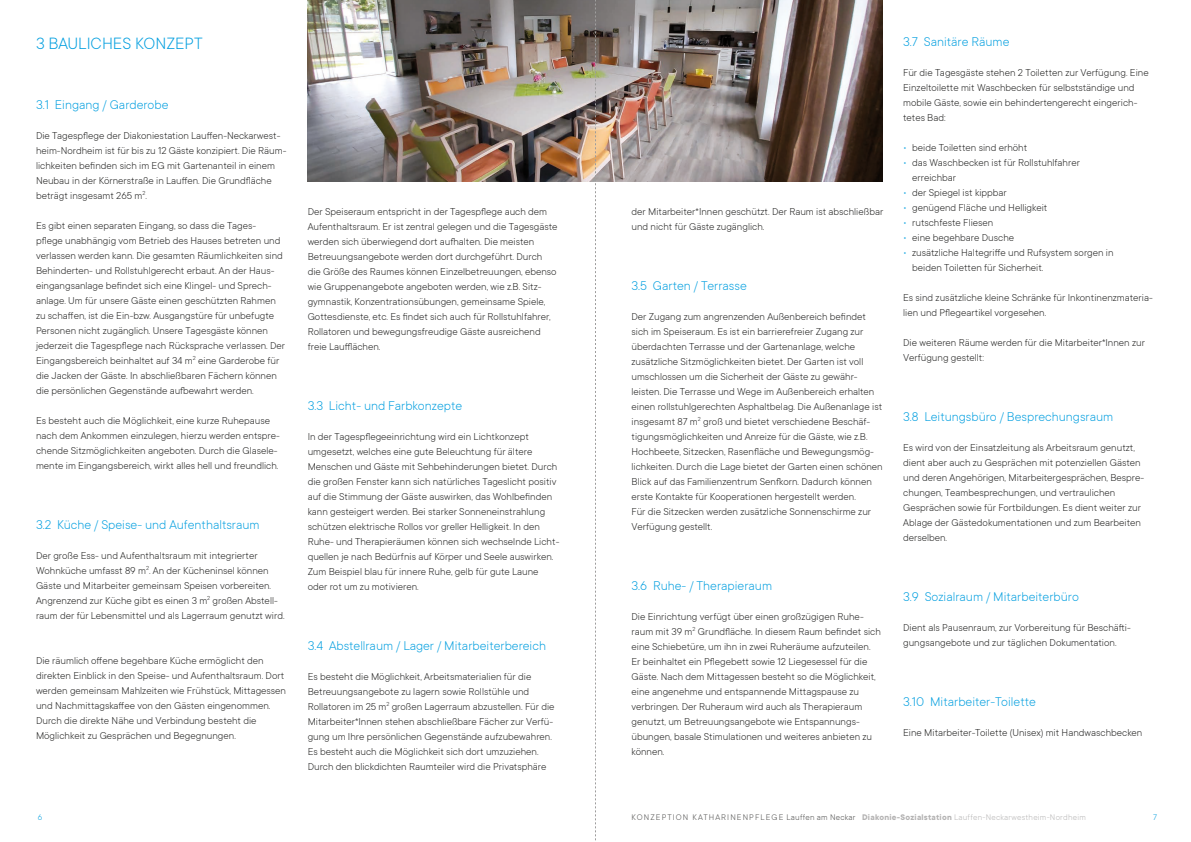
<style>
.page{position:relative;width:1191px;height:842px;background:#fff}
.page>*{position:absolute;margin:0;border:0;box-sizing:border-box;transform-origin:0 0}
.t1{font:300 18px "TT Commons";color:#009edf}
.t2{font:300 14px "TT Commons";color:#009edf}
.t3{font:300 11px/15px "TT Commons";color:#1c1c1b}
.t4{font:300 9px "TT Commons";letter-spacing:.025em;color:#4a4a49}
.t5{font:300 9px "TT Commons";color:#009edf}
.s1{color:#009edf}
.s2{font-weight:700;color:#b4b3b3}
.s3{color:#b4b3b3}
</style>
<div class="page">
<img style="left:307px;top:0;width:576px;height:181px">
<svg style="left:595px;top:0;width:1px;height:841px"></svg>
<p class="t1" style="left:36px;top:33px;width:168px">3 BAULICHES KONZEPT</p>
<p class="t2" style="left:36px;top:97px;width:134px">3.1 Eingang / Garderobe</p>
<p class="t3" style="left:36px;top:128px;width:252px">Die Tagespflege der Diakoniestation Lauffen-Neckarwest&shy;heim-Nordheim ist für bis zu 12 Gäste konzipiert. Die Räum&shy;lichkeiten befinden sich im EG mit Gartenanteil in einem Neubau in der Körnerstraße in Lauffen. Die Grundfläche beträgt insgesamt 265 m<sup>2</sup>.</p>
<p class="t3" style="left:36px;top:218px;width:251px">Es gibt einen separaten Eingang, so dass die Tages&shy;pflege unabhängig vom Betrieb des Hauses betreten und verlassen werden kann. Die gesamten Räumlichkeiten sind Behinderten- und Rollstuhlgerecht erbaut. An der Haus&shy;eingangsanlage befindet sich eine Klingel- und Sprech&shy;anlage. Um für unsere Gäste einen geschützten Rahmen zu schaffen, ist die Ein-bzw. Ausgangstüre für unbefugte Personen nicht zugänglich. Unsere Tagesgäste können jederzeit die Tagespflege nach Rücksprache verlassen. Der Eingangsbereich beinhaltet auf 34 m<sup>2</sup> eine Garderobe für die Jacken der Gäste. In abschließbaren Fächern können die persönlichen Gegenstände aufbewahrt werden.</p>
<p class="t3" style="left:36px;top:413px;width:245px">Es besteht auch die Möglichkeit, eine kurze Ruhepause nach dem Ankommen einzulegen, hierzu werden entspre&shy;chende Sitzmöglichkeiten angeboten. Durch die Glasele&shy;mente im Eingangsbereich, wirkt alles hell und freundlich.</p>
<p class="t2" style="left:36px;top:517px;width:225px">3.2 Küche / Speise- und Aufenthaltsraum</p>
<p class="t3" style="left:36px;top:548px;width:250px">Der große Ess- und Aufenthaltsraum mit integrierter Wohnküche umfasst 89 m<sup>2</sup>. An der Kücheninsel können Gäste und Mitarbeiter gemeinsam Speisen vorbereiten.<br>Angrenzend zur Küche gibt es einen 3 m<sup>2</sup> großen Abstell&shy;raum der für Lebensmittel und als Lagerraum genutzt wird.</p>
<p class="t3" style="left:36px;top:653px;width:252px">Die räumlich offene begehbare Küche ermöglicht den direkten Einblick in den Speise- und Aufenthaltsraum. Dort werden gemeinsam Mahlzeiten wie Frühstück, Mittagessen und Nachmittagskaffee von den Gästen eingenommen.<br>Durch die direkte Nähe und Verbindung besteht die Möglichkeit zu Gesprächen und Begegnungen.</p>
<p class="t3" style="left:308px;top:204px;width:251px">Der Speiseraum entspricht in der Tagespflege auch dem Aufenthaltsraum. Er ist zentral gelegen und die Tagesgäste werden sich überwiegend dort aufhalten. Die meisten Betreuungsangebote werden dort durchgeführt. Durch die Größe des Raumes können Einzelbetreuungen, ebenso wie Gruppenangebote angeboten werden, wie z.B. Sitz&shy;gymnastik, Konzentrationsübungen, gemeinsame Spiele, Gottesdienste, etc. Es findet sich auch für Rollstuhlfahrer, Rollatoren und bewegungsfreudige Gäste ausreichend freie Laufflächen.</p>
<p class="t2" style="left:308px;top:398px;width:156px">3.3 Licht- und Farbkonzepte</p>
<p class="t3" style="left:308px;top:429px;width:253px">In der Tagespflegeeinrichtung wird ein Lichtkonzept umgesetzt, welches eine gute Beleuchtung für ältere Menschen und Gäste mit Sehbehinderungen bietet. Durch die großen Fenster kann sich natürliches Tageslicht positiv auf die Stimmung der Gäste auswirken, das Wohlbefinden kann gesteigert werden. Bei starker Sonneneinstrahlung schützen elektrische Rollos vor greller Helligkeit. In den Ruhe- und Therapieräumen können sich wechselnde Licht&shy;quellen je nach Bedürfnis auf Körper und Seele auswirken.<br>Zum Beispiel blau für innere Ruhe, gelb für gute Laune oder rot um zu motivieren.</p>
<p class="t2" style="left:308px;top:638px;width:240px">3.4 Abstellraum / Lager / Mitarbeiterbereich</p>
<p class="t3" style="left:308px;top:669px;width:248px">Es besteht die Möglichkeit, Arbeitsmaterialien für die Betreuungsangebote zu lagern sowie Rollstühle und Rollatoren im 25 m<sup>2</sup> großen Lagerraum abzustellen. Für die Mitarbeiter*Innen stehen abschließbare Fächer zur Verfü&shy;gung um Ihre persönlichen Gegenstände aufzubewahren.<br>Es besteht auch die Möglichkeit sich dort umzuziehen.<br>Durch den blickdichten Raumteiler wird die Privatsphäre</p>
<p class="t3" style="left:631px;top:204px;width:253px">der Mitarbeiter*Innen geschützt. Der Raum ist abschließbar und nicht für Gäste zugänglich.</p>
<p class="t2" style="left:631px;top:278px;width:117px">3.5 Garten / Terrasse</p>
<p class="t3" style="left:631px;top:309px;width:253px">Der Zugang zum angrenzenden Außenbereich befindet sich im Speiseraum. Es ist ein barrierefreier Zugang zur überdachten Terrasse und der Gartenanlage, welche zusätzliche Sitzmöglichkeiten bietet. Der Garten ist voll umschlossen um die Sicherheit der Gäste zu gewähr&shy;leisten. Die Terrasse und Wege im Außenbereich erhalten einen rollstuhlgerechten Asphaltbelag. Die Außenanlage ist insgesamt 87 m<sup>2</sup> groß und bietet verschiedene Beschäf&shy;tigungsmöglichkeiten und Anreize für die Gäste, wie z.B.<br>Hochbeete, Sitzecken, Rasenfläche und Bewegungsmög&shy;lichkeiten. Durch die Lage bietet der Garten einen schönen Blick auf das Familienzentrum Senfkorn. Dadurch können erste Kontakte für Kooperationen hergestellt werden.<br>Für die Sitzecken werden zusätzliche Sonnenschirme zur Verfügung gestellt.</p>
<p class="t2" style="left:631px;top:578px;width:142px">3.6 Ruhe- / Therapieraum</p>
<p class="t3" style="left:631px;top:609px;width:251px">Die Einrichtung verfügt über einen großzügigen Ruhe&shy;raum mit 39 m<sup>2</sup> Grundfläche. In diesem Raum befindet sich eine Schiebetüre, um ihn in zwei Ruheräume aufzuteilen.<br>Er beinhaltet ein Pflegebett sowie 12 Liegesessel für die Gäste. Nach dem Mittagessen besteht so die Möglichkeit, eine angenehme und entspannende Mittagspause zu verbringen. Der Ruheraum wird auch als Therapieraum genutzt, um Betreuungsangebote wie Entspannungs&shy;übungen, basale Stimulationen und weiteres anbieten zu können.</p>
<p class="t2" style="left:903px;top:34px;width:108px">3.7 Sanitäre Räume</p>
<p class="t3" style="left:903px;top:65px;width:247px">Für die Tagesgäste stehen 2 Toiletten zur Verfügung. Eine Einzeltoilette mit Waschbecken für selbstständige und mobile Gäste, sowie ein behindertengerecht eingerich&shy;tetes Bad:</p>
<p class="t3" style="left:903px;top:140px;width:126px"><span class="s1">•</span> beide Toiletten sind erhöht</p>
<p class="t3" style="left:903px;top:155px;width:178px"><span class="s1">•</span> das Waschbecken ist für Rollstuhlfahrer</p>
<p class="t3" style="left:912px;top:170px;width:46px">erreichbar</p>
<p class="t3" style="left:903px;top:185px;width:105px"><span class="s1">•</span> der Spiegel ist kippbar</p>
<p class="t3" style="left:903px;top:200px;width:146px"><span class="s1">•</span> genügend Fläche und Helligkeit</p>
<p class="t3" style="left:903px;top:215px;width:92px"><span class="s1">•</span> rutschfeste Fliesen</p>
<p class="t3" style="left:903px;top:230px;width:112px"><span class="s1">•</span> eine begehbare Dusche</p>
<p class="t3" style="left:903px;top:245px;width:212px"><span class="s1">•</span> zusätzliche Haltegriffe und Rufsystem sorgen in</p>
<p class="t3" style="left:912px;top:260px;width:133px">beiden Toiletten für Sicherheit.</p>
<p class="t3" style="left:903px;top:290px;width:251px">Es sind zusätzliche kleine Schränke für Inkontinenzmateria&shy;lien und Pflegeartikel vorgesehen.</p>
<p class="t3" style="left:903px;top:335px;width:243px">Die weiteren Räume werden für die Mitarbeiter*Innen zur<br>Verfügung gestellt:</p>
<p class="t2" style="left:903px;top:409px;width:211px">3.8 Leitungsbüro / Besprechungsraum</p>
<p class="t3" style="left:903px;top:440px;width:243px">Es wird von der Einsatzleitung als Arbeitsraum genutzt, dient aber auch zu Gesprächen mit potenziellen Gästen und deren Angehörigen, Mitarbeitergesprächen, Bespre&shy;chungen, Teambesprechungen, und vertraulichen Gesprächen sowie für Fortbildungen. Es dient weiter zur Ablage der Gästedokumentationen und zum Bearbeiten derselben.</p>
<p class="t2" style="left:903px;top:589px;width:177px">3.9 Sozialraum / Mitarbeiterbüro</p>
<p class="t3" style="left:903px;top:620px;width:229px">Dient als Pausenraum, zur Vorbereitung für Beschäfti&shy;gungsangebote und zur täglichen Dokumentation.</p>
<p class="t2" style="left:903px;top:694px;width:134px">3.10 Mitarbeiter-Toilette</p>
<p class="t3" style="left:903px;top:725px;width:241px">Eine Mitarbeiter-Toilette (Unisex) mit Handwaschbecken</p>
<p class="t5" style="left:38px;top:812px;width:6px">6</p>
<p class="t4" style="left:631px;top:812px;width:456px">KONZEPTION KATHARINENPFLEGE Lauffen am Neckar <span class="s2">Diakonie-Sozialstation</span> <span class="s3">Lauffen-Neckarwestheim-Nordheim</span></p>
<p class="t5" style="left:1153px;top:812px;width:5px">7</p>
</div>
